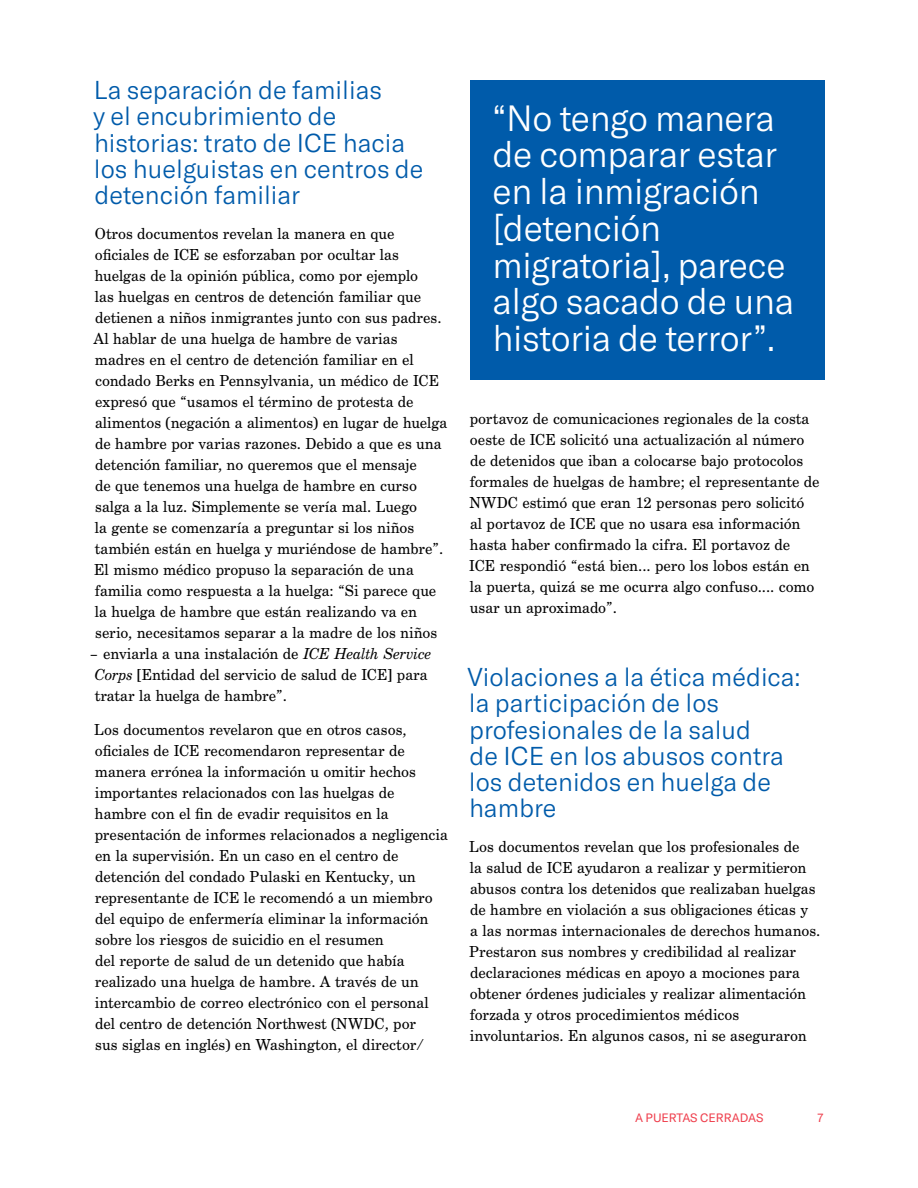
<style>
.page{position:relative;width:918px;height:1188px;background:#fff}
.page>*{position:absolute;margin:0;border:0;box-sizing:border-box;transform-origin:0 0}
.pull_quote{font:300 36px/36.8px "GT America";letter-spacing:-.01em;color:#fff}
.Section_Title{font:300 25.5px/26.2px "GT America";color:#005baa}
.Body{font:16.5px/21px "Century Schoolbook FS";color:#000}
.t1{font:12px "GT America";color:#ef404e}
.s1{font-style:italic}
</style>
<div class="page">
<div style="left:471px;top:80px;width:354px;height:300px;background:#005baa"></div>
<p class="Section_Title" style="left:93px;top:77px;width:332px">La separación de familias<br>y el encubrimiento de historias: trato de ICE hacia los huelguistas en centros de detención familiar</p>
<p class="Body" style="left:94px;top:223px;width:355px">Otros documentos revelan la manera en que oficiales de ICE se esforzaban por ocultar las huelgas de la opinión pública, como por ejemplo<br>las huelgas en centros de detención familiar que detienen a niños inmigrantes junto con sus padres.<br>Al hablar de una huelga de hambre de varias madres en el centro de detención familiar en el condado Berks en Pennsylvania, un médico de ICE expresó que “usamos el término de protesta de alimentos (negación a alimentos) en lugar de huelga de hambre por varias razones. Debido a que es una detención familiar, no queremos que el mensaje<br>de que tenemos una huelga de hambre en curso salga a la luz. Simplemente se vería mal. Luego<br>la gente se comenzaría a preguntar si los niños también están en huelga y muriéndose de hambre”.<br>El mismo médico propuso la separación de una familia como respuesta a la huelga: “Si parece que la huelga de hambre que están realizando va en serio, necesitamos separar a la madre de los niños</p>
<p class="Body" style="left:94px;top:643px;width:338px;text-indent:-5px">– enviarla a una instalación de <span class="s1">ICE Health Service<br>Corps</span> [Entidad del servicio de salud de ICE] para tratar la huelga de hambre”.</p>
<p class="Body" style="left:94px;top:719px;width:355px">Los documentos revelaron que en otros casos, oficiales de ICE recomendaron representar de manera errónea la información u omitir hechos importantes relacionados con las huelgas de hambre con el fin de evadir requisitos en la presentación de informes relacionados a negligencia en la supervisión. En un caso en el centro de detención del condado Pulaski en Kentucky, un representante de ICE le recomendó a un miembro del equipo de enfermería eliminar la información sobre los riesgos de suicidio en el resumen<br>del reporte de salud de un detenido que había realizado una huelga de hambre. A través de un intercambio de correo electrónico con el personal del centro de detención Northwest (NWDC, por<br>sus siglas en inglés) en Washington, el director/</p>
<p class="pull_quote" style="left:492px;top:100px;width:303px">“No tengo manera de comparar estar en la inmigración [detención migratoria], parece algo sacado de una historia de terror”.</p>
<p class="Body" style="left:469px;top:408px;width:352px">portavoz de comunicaciones regionales de la costa oeste de ICE solicitó una actualización al número de detenidos que iban a colocarse bajo protocolos formales de huelgas de hambre; el representante de NWDC estimó que eran 12 personas pero solicitó al portavoz de ICE que no usara esa información hasta haber confirmado la cifra. El portavoz de<br>ICE respondió “está bien... pero los lobos están en la puerta, quizá se me ocurra algo confuso.... como usar un aproximado”.</p>
<p class="Section_Title" style="left:468px;top:664px;width:335px">Violaciones a la ética médica: la participación de los profesionales de la salud<br>de ICE en los abusos contra los detenidos en huelga de hambre</p>
<p class="Body" style="left:469px;top:836px;width:353px">Los documentos revelan que los profesionales de<br>la salud de ICE ayudaron a realizar y permitieron abusos contra los detenidos que realizaban huelgas de hambre en violación a sus obligaciones éticas y<br>a las normas internacionales de derechos humanos.<br>Prestaron sus nombres y credibilidad al realizar declaraciones médicas en apoyo a mociones para obtener órdenes judiciales y realizar alimentación forzada y otros procedimientos médicos involuntarios. En algunos casos, ni se aseguraron</p>
<p class="t1" style="left:635px;top:1111px;width:130px">A PUERTAS CERRADAS</p>
<p class="t1" style="left:818px;top:1111px;width:7px">7</p>
</div>
